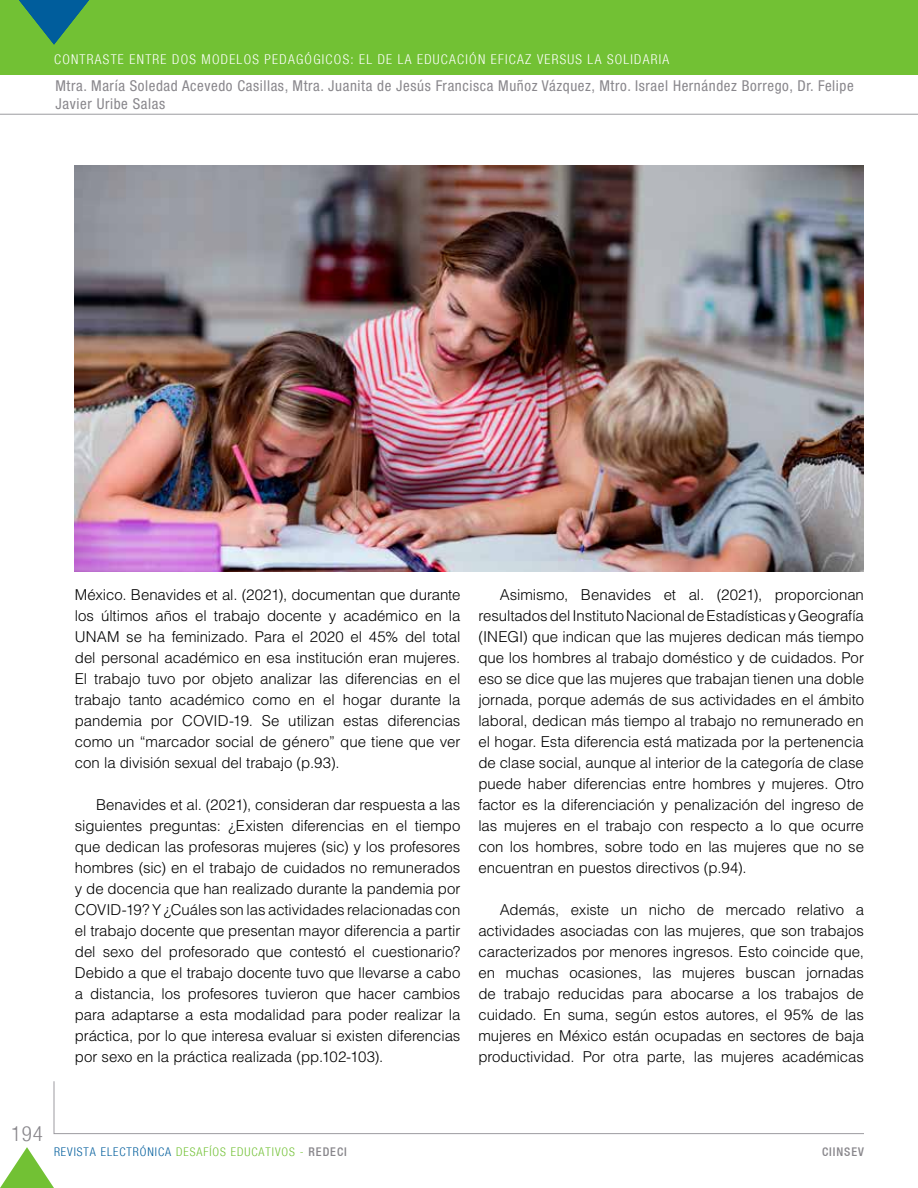
<style>
.page{position:relative;width:918px;height:1188px;background:#fff}
.page>*{position:absolute;margin:0;border:0;box-sizing:border-box;transform-origin:0 0}
.t1{font:300 condensed 21px "Helvetica Neue";color:#89878c}
.t2{font:300 15px/21px "Helvetica LT Std";letter-spacing:-.005em;color:#000;text-align:justify}
.t3{font:condensed 15px/18px "Helvetica Neue LT Std";letter-spacing:.04em;color:#89878c}
.t4{font:300 condensed 13.5px "Helvetica Neue";letter-spacing:.095em;color:#fff}
.t5{font:300 condensed 12px "Helvetica Neue";letter-spacing:.08em;color:#72c134}
.t6{font:500 condensed 12px "Helvetica 67";letter-spacing:.08em;color:#89878c}
.s1{color:#005d9c}
.s2{font-family:"Helvetica 67";font-weight:500;color:#89878c}
</style>
<div class="page">
<img style="left:75px;top:165px;width:789px;height:406px">
<div style="left:0;top:0;width:918px;height:75px;background:#72c134"></div>
<svg style="left:19px;top:0;width:70px;height:45px"></svg>
<hr style="left:0;top:114px;width:918px;height:1px;background:#9c9ba0">
<svg style="left:53px;top:1081px;width:811px;height:53px"></svg>
<svg style="left:0;top:1147px;width:54px;height:41px"></svg>
<p class="t4" style="left:54px;top:52px;width:617px">CONTRASTE ENTRE DOS MODELOS PEDAGÓGICOS: EL DE LA EDUCACIÓN EFICAZ VERSUS LA SOLIDARIA</p>
<p class="t3" style="left:55px;top:77px;width:800px">Mtra. María Soledad Acevedo Casillas, Mtra. Juanita de Jesús Francisca Muñoz Vázquez, Mtro. Israel Hernández Borrego, Dr. Felipe<br>Javier Uribe Salas</p>
<p class="t2" style="left:75px;top:584px;width:387px">México. Benavides et al. (2021), documentan que durante los últimos años el trabajo docente y académico en la UNAM se ha feminizado. Para el 2020 el 45% del total del personal académico en esa institución eran mujeres.<br>El trabajo tuvo por objeto analizar las diferencias en el trabajo tanto académico como en el hogar durante la pandemia por COVID-19. Se utilizan estas diferencias como un “marcador social de género” que tiene que ver con la división sexual del trabajo (p.93).</p>
<p class="t2" style="left:75px;top:794px;width:387px;text-indent:21px">Benavides et al. (2021), consideran dar respuesta a las siguientes preguntas: ¿Existen diferencias en el tiempo que dedican las profesoras mujeres (sic) y los profesores hombres (sic) en el trabajo de cuidados no remunerados y de docencia que han realizado durante la pandemia por COVID-19? Y ¿Cuáles son las actividades relacionadas con el trabajo docente que presentan mayor diferencia a partir del sexo del profesorado que contestó el cuestionario?<br>Debido a que el trabajo docente tuvo que llevarse a cabo a distancia, los profesores tuvieron que hacer cambios para adaptarse a esta modalidad para poder realizar la práctica, por lo que interesa evaluar si existen diferencias por sexo en la práctica realizada (pp.102-103).</p>
<p class="t2" style="left:478px;top:584px;width:387px;text-indent:21px">Asimismo, Benavides et al. (2021), proporcionan resultados del Instituto Nacional de Estadísticas y Geografía (INEGI) que indican que las mujeres dedican más tiempo que los hombres al trabajo doméstico y de cuidados. Por eso se dice que las mujeres que trabajan tienen una doble jornada, porque además de sus actividades en el ámbito laboral, dedican más tiempo al trabajo no remunerado en el hogar. Esta diferencia está matizada por la pertenencia de clase social, aunque al interior de la categoría de clase puede haber diferencias entre hombres y mujeres. Otro factor es la diferenciación y penalización del ingreso de las mujeres en el trabajo con respecto a lo que ocurre con los hombres, sobre todo en las mujeres que no se encuentran en puestos directivos (p.94).</p>
<p class="t2" style="left:478px;top:899px;width:387px;text-indent:21px">Además, existe un nicho de mercado relativo a actividades asociadas con las mujeres, que son trabajos caracterizados por menores ingresos. Esto coincide que, en muchas ocasiones, las mujeres buscan jornadas de trabajo reducidas para abocarse a los trabajos de cuidado. En suma, según estos autores, el 95% de las mujeres en México están ocupadas en sectores de baja productividad. Por otra parte, las mujeres académicas</p>
<h1 class="t1" style="left:11px;top:1121px;width:33px">194</h1>
<p class="t5" style="left:54px;top:1145px;width:294px"><span class="s1">REVISTA ELECTRÓNICA</span> DESAFÍOS EDUCATIVOS - <span class="s2">REDECI</span></p>
<p class="t6" style="left:822px;top:1144px;width:43px">CIINSEV</p>
</div>
